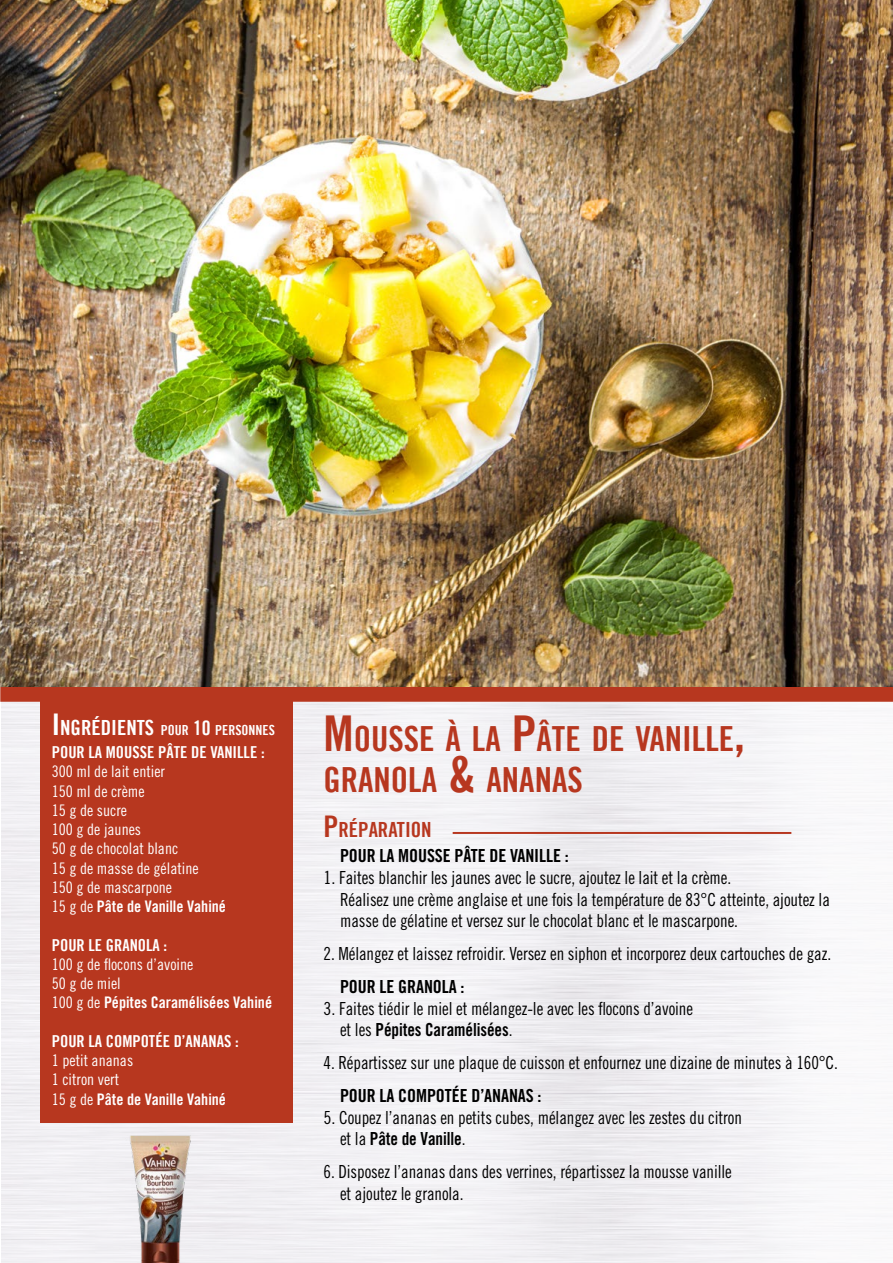
<style>
.page{position:relative;width:893px;height:1263px;background:#fff}
.page>*{position:absolute;margin:0;border:0;box-sizing:border-box;transform-origin:0 0}
.t1{font:34.65px/40.5px "Trade Gothic Bold Cond Twenty";color:#b7371f}
.t2{font:20.85px "Trade Gothic Bold Cond Twenty";color:#b7371f}
.t3{font:18px/21.6px "Trade Gothic LT Std Cn 18";letter-spacing:-.005em;color:#000}
.t4{font:18px/21.6px "Trade Gothic LT Std Cn 18";letter-spacing:-.005em;color:#000;scale:.95 1}
.t5{font:18px "Trade Gothic LT Std Bd Cn 20";letter-spacing:-.005em;color:#000}
.t6{font:18px "Trade Gothic LT Std Bd Cn 20";letter-spacing:-.005em;color:#000;scale:.95 1}
.t7{font:16.5px "Trade Gothic Bold Cond Twenty";color:#fff}
.t8{font:15.9px/19.2px "Trade Gothic LT Std Cn 18";color:#fff}
.t9{font:15.9px "Trade Gothic LT Std Bd Cn 20";color:#fff}
.t10{font:13.95px "Trade Gothic Bold Cond Twenty";color:#fff}
.s1{font-size:29.85px}
.s2{font-size:20.85px}
.s3{font-size:19.95px}
.s4{font-family:"Trade Gothic LT Std Cn 18"}
.s5{font-size:49.5px}
</style>
<div class="page">
<img style="left:1px;top:702px;width:880px;height:561px">
<div style="left:41px;top:696px;width:252px;height:427px;background:#b7371f"></div>
<div style="left:1px;top:687px;width:892px;height:14px;background:#b7371f"></div>
<div style="left:0;top:686px;width:893px;height:16px;border:2px solid #b7371f"></div>
<hr style="left:453px;top:832px;width:338px;height:2px;background:#b7371f">
<img style="left:0;top:0;width:893px;height:687px">
<img style="left:78px;top:1123px;width:166px;height:140px">
<p class="t10" style="left:52px;top:721px;width:225px"><span class="s1">I</span> <span class="s2">NGRÉDIENTS</span> POUR <span class="s3">10</span> PERSONNES</p>
<p class="t7" style="left:52px;top:742px;width:214px">POUR LA MOUSSE PÂTE DE VANILLE :</p>
<p class="t8" style="left:52px;top:762px;width:148px">300 ml de lait entier<br>150 ml de crème<br>15 g de sucre<br>100 g de jaunes<br>50 g de chocolat blanc<br>15 g de masse de gélatine<br>150 g de mascarpone</p>
<p class="t9" style="left:52px;top:897px;width:176px"><span class="s4">15 g de</span> Pâte de Vanille Vahiné</p>
<p class="t7" style="left:52px;top:935px;width:117px">POUR LE GRANOLA :</p>
<p class="t8" style="left:52px;top:954px;width:143px">100 g de flocons d’avoine<br>50 g de miel</p>
<p class="t9" style="left:52px;top:993px;width:222px"><span class="s4">100 g de</span> Pépites Caramélisées Vahiné</p>
<p class="t7" style="left:52px;top:1031px;width:188px">POUR LA COMPOTÉE D’ANANAS :</p>
<p class="t8" style="left:52px;top:1051px;width:83px">1 petit ananas<br>1 citron vert</p>
<p class="t9" style="left:52px;top:1089px;width:176px"><span class="s4">15 g de</span> Pâte de Vanille Vahiné</p>
<h1 class="t1" style="left:324px;top:719px;width:423px"><span class="s5">M</span>OUSSE À LA <span class="s5">P</span>ÂTE DE VANILLE<span class="s5">,<br></span>GRANOLA <span class="s5">&amp;</span> ANANAS</h1>
<p class="t2" style="left:324px;top:817px;width:110px"><span class="s1">P</span>RÉPARATION</p>
<p class="t5" style="left:340px;top:845px;width:230px">POUR LA MOUSSE PÂTE DE VANILLE :</p>
<p class="t3" style="left:340px;top:867px;width:491px;text-indent:-16px">1. Faites blanchir les jaunes avec le sucre, ajoutez le lait et la crème.<br>Réalisez une crème anglaise et une fois la température de 83°C atteinte, ajoutez la masse de gélatine et versez sur le chocolat blanc et le mascarpone.</p>
<p class="t4" style="left:324px;top:943px;width:536px">2. Mélangez et laissez refroidir. Versez en siphon et incorporez deux cartouches de gaz.</p>
<p class="t5" style="left:340px;top:976px;width:126px">POUR LE GRANOLA :</p>
<p class="t3" style="left:324px;top:997px;width:371px">3. Faites tiédir le miel et mélangez-le avec les flocons d’avoine</p>
<p class="t6" style="left:340px;top:1019px;width:183px"><span class="s4">et les</span> Pépites Caramélisées<span class="s4">.</span></p>
<p class="t4" style="left:324px;top:1052px;width:543px">4. Répartissez sur une plaque de cuisson et enfournez une dizaine de minutes à 160°C.</p>
<p class="t5" style="left:340px;top:1085px;width:203px">POUR LA COMPOTÉE D’ANANAS :</p>
<p class="t3" style="left:324px;top:1106px;width:420px">5. Coupez l’ananas en petits cubes, mélangez avec les zestes du citron</p>
<p class="t6" style="left:340px;top:1128px;width:134px"><span class="s4">et la</span> Pâte de Vanille<span class="s4">.</span></p>
<p class="t4" style="left:340px;top:1161px;width:414px;text-indent:-17px">6. Disposez l’ananas dans des verrines, répartissez la mousse vanille et ajoutez le granola.</p>
</div>
